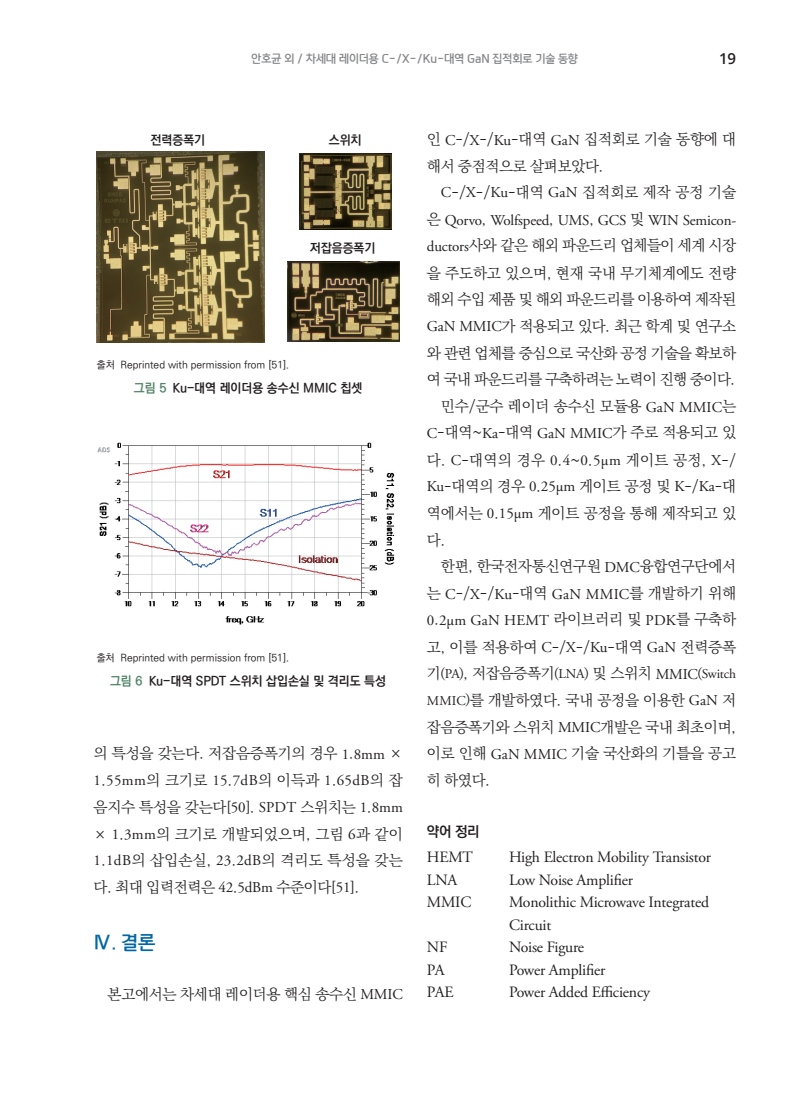
<style>
.page{position:relative;width:800px;height:1106px;background:#fff}
.page>*{position:absolute;margin:0;border:0;box-sizing:border-box;transform-origin:0 0}
.I{font:18px "paybooc OTF Bold";color:#0166a5}
.약어본문{font:15.75px/22.5px "Adobe Garamond Pro";letter-spacing:-.015em;color:#231f20}
._2단본문{font:300 15px/26.7px "Ko Pub Batang";letter-spacing:-.015em;color:#231f20;text-align:justify}
._2단본문-2{font:15px/27.6px "Adobe Garamond Pro";letter-spacing:-.01em;color:#231f20;text-align:right}
.t1{font:600 15px "Open Sans";color:#231f20}
.약어_정리_제목{font:700 14.25px "Ko Pub Dotum";color:#231f20}
.캡션{font:700 12.75px "Ko Pub Dotum";color:#231f20}
.t2{font:10.95px "paybooc OTF Bold";color:#848689}
.캡션출처{font:500 10.2px "Ko Pub Dotum";color:#231f20}
.s1{color:#4f8465}
.s2{font-family:"Adobe Garamond Pro";font-weight:400}
.s3{font-family:"Ko Pub Batang";font-weight:300}
.s4{font-size:13.5px}
.s5{font-family:"Adobe Garamond Pro";font-weight:400;font-size:13.5px}
</style>
<div class="page">
<img style="left:97px;top:151px;width:167px;height:191px">
<img style="left:299px;top:153px;width:92px;height:77px">
<img style="left:287px;top:261px;width:112px;height:80px">
<img style="left:97px;top:442px;width:298px;height:183px">
<p class="t2" style="left:251px;top:52px;width:328px">안호균 외 / 차세대 레이더용 C-/X-/Ku-대역 GaN 집적회로 기술 동향</p>
<p class="t1" style="left:718px;top:48px;width:19px">19</p>
<p class="캡션" style="left:151px;top:133px;width:56px">전력증폭기</p>
<p class="캡션" style="left:329px;top:133px;width:34px">스위치</p>
<p class="캡션" style="left:310px;top:242px;width:67px">저잡음증폭기</p>
<p class="캡션출처" style="left:97px;top:360px;width:194px">출처 Reprinted with permission from [51].</p>
<p class="캡션" style="left:134px;top:381px;width:230px"><span class="s1">그림 5</span> Ku-대역 레이더용 송수신 MMIC 칩셋</p>
<p class="캡션출처" style="left:97px;top:653px;width:194px">출처 Reprinted with permission from [51].</p>
<p class="캡션" style="left:110px;top:674px;width:277px"><span class="s1">그림 6</span> Ku-대역 SPDT 스위치 삽입손실 및 격리도 특성</p>
<p class="_2단본문" style="left:94px;top:741px;width:310px">의 특성을 갖는다. 저잡음증폭기의 경우 <span class="s2">1</span>.<span class="s2">8mm</span> × <span class="s2">1</span>.<span class="s2">55mm</span>의 크기로 <span class="s2">15</span>.<span class="s2">7dB</span>의 이득과 <span class="s2">1</span>.<span class="s2">65dB</span>의 잡 음지수 특성을 갖는다[<span class="s2">50</span>]. <span class="s2">SPDT</span> 스위치는 <span class="s2">1</span>.<span class="s2">8mm </span>× <span class="s2">1</span>.<span class="s2">3mm</span>의 크기로 개발되었으며, 그림 <span class="s2">6</span>과 같이 <span class="s2">1</span>.<span class="s2">1dB</span>의 삽입손실, <span class="s2">23</span>.<span class="s2">2dB</span>의 격리도 특성을 갖는 다. 최대 입력전력은 <span class="s2">42</span>.<span class="s2">5dBm</span> 수준이다[<span class="s2">51</span>].</p>
<p class="I" style="left:94px;top:931px;width:63px">Ⅳ. 결론</p>
<p class="_2단본문" style="left:108px;top:981px;width:296px">본고에서는 차세대 레이더용 핵심 송수신 <span class="s2">MMIC</span></p>
<p class="_2단본문" style="left:427px;top:127px;width:310px">인 <span class="s2">C</span>-/<span class="s2">X</span>-/<span class="s2">Ku</span>-대역 <span class="s2">GaN</span> 집적회로 기술 동향에 대 해서 중점적으로 살펴보았다.</p>
<p class="_2단본문-2" style="left:427px;top:179px;width:310px">C<span class="s3">-/</span>X<span class="s3">-/</span>Ku<span class="s3">-대역</span> GaN <span class="s3">집적회로 제작 공정 기술 은</span> Qorvo<span class="s3">,</span> Wolfspeed<span class="s3">,</span> UMS<span class="s3">,</span> GCS <span class="s3">및</span> WIN Semicon-</p>
<p class="_2단본문" style="left:427px;top:233px;width:310px"><span class="s2">ductors</span>사와 같은 해외 파운드리 업체들이 세계 시장 을 주도하고 있으며, 현재 국내 무기체계에도 전량 해외 수입 제품 및 해외 파운드리를 이용하여 제작된 <span class="s2">GaN MMIC</span>가 적용되고 있다. 최근 학계 및 연구소 와 관련 업체를 중심으로 국산화 공정 기술을 확보하 여 국내 파운드리를 구축하려는 노력이 진행 중이다.</p>
<p class="_2단본문" style="left:427px;top:394px;width:310px;text-indent:14px">민수/군수 레이더 송수신 모듈용 <span class="s2">GaN MMIC</span>는 <span class="s2">C</span>-대역~<span class="s2">Ka</span>-대역 <span class="s2">GaN MMIC</span>가 주로 적용되고 있 다. <span class="s2">C</span>-대역의 경우 <span class="s2">0</span>.<span class="s2">4</span>~<span class="s2">0</span>.<span class="s2">5μm</span> 게이트 공정, <span class="s2">X</span>-/ <span class="s2">Ku</span>-대역의 경우 <span class="s2">0</span>.<span class="s2">25μm</span> 게이트 공정 및 <span class="s2">K</span>-/<span class="s2">Ka</span>-대 역에서는 <span class="s2">0</span>.<span class="s2">15μm</span> 게이트 공정을 통해 제작되고 있 다.</p>
<p class="_2단본문" style="left:427px;top:554px;width:310px;text-indent:14px">한편, 한국전자통신연구원 <span class="s2">DMC</span>융합연구단에서 는 <span class="s2">C</span>-/<span class="s2">X</span>-/<span class="s2">Ku</span>-대역 <span class="s2">GaN MMIC</span>를 개발하기 위해 <span class="s2">0</span>.<span class="s2">2μm GaN HEMT</span> 라이브러리 및 <span class="s2">PDK</span>를 구축하 고, 이를 적용하여 <span class="s2">C</span>-/<span class="s2">X</span>-/<span class="s2">Ku</span>-대역 <span class="s2">GaN</span> 전력증폭 기<span class="s4">(</span><span class="s5">PA</span><span class="s4">)</span>, 저잡음증폭기<span class="s4">(</span><span class="s5">LNA</span><span class="s4">)</span> 및 스위치 <span class="s2">MMIC</span><span class="s4">(</span><span class="s5">Switch MMIC</span><span class="s4">)</span>를 개발하였다. 국내 공정을 이용한 <span class="s2">GaN</span> 저 잡음증폭기와 스위치 <span class="s2">MMIC</span>개발은 국내 최초이며, 이로 인해 <span class="s2">GaN MMIC</span> 기술 국산화의 기틀을 공고 히 하였다.</p>
<p class="약어_정리_제목" style="left:427px;top:824px;width:54px">약어 정리</p>
<p class="약어본문" style="left:427px;top:846px;width:48px">HEMT</p>
<p class="약어본문" style="left:509px;top:846px;width:203px">High Electron Mobility Transistor</p>
<p class="약어본문" style="left:427px;top:869px;width:32px">LNA</p>
<p class="약어본문" style="left:509px;top:869px;width:125px">Low Noise Amplifier</p>
<p class="약어본문" style="left:427px;top:891px;width:46px">MMIC</p>
<p class="약어본문" style="left:509px;top:891px;width:201px">Monolithic Microwave Integrated<br>Circuit</p>
<p class="약어본문" style="left:427px;top:936px;width:22px">NF</p>
<p class="약어본문" style="left:509px;top:936px;width:77px">Noise Figure</p>
<p class="약어본문" style="left:427px;top:959px;width:19px">PA</p>
<p class="약어본문" style="left:509px;top:959px;width:98px">Power Amplifier</p>
<p class="약어본문" style="left:427px;top:981px;width:28px">PAE</p>
<p class="약어본문" style="left:509px;top:981px;width:142px">Power Added Efficiency</p>
</div>
